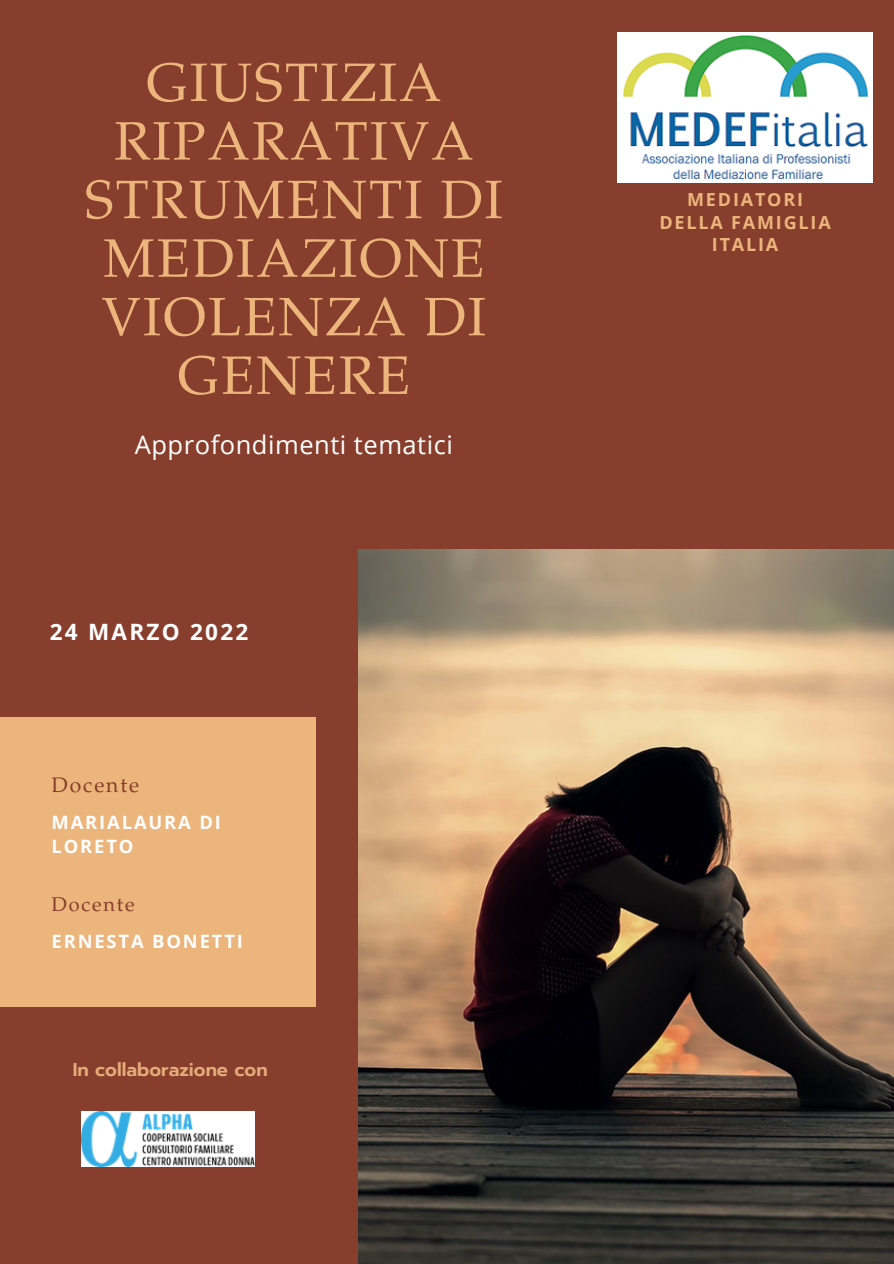
<style>
.page{position:relative;width:894px;height:1264px;background:#fff}
.page>*{position:absolute;margin:0;border:0;box-sizing:border-box;transform-origin:0 0}
.t1{font:54px/58.5px "Te X Gyre Pagella";letter-spacing:.04em;color:#ebb57b;text-align:center}
.t2{font:25.5px "Open Sans";letter-spacing:.02em;color:#fff}
.t3{font:700 22.5px "Open Sans";letter-spacing:.1em;color:#fff}
.t4{font:21px "Te X Gyre Pagella";letter-spacing:.09em;color:#873e2d}
.t5{font:19.95px "Te X Gyre Pagella";letter-spacing:.09em;color:#873e2d}
.t6{font:700 18.45px/24.8px "Open Sans";letter-spacing:.1em;color:#fff}
.t7{font:600 18.45px "Prompt";color:#e4ac79}
.t8{font:700 18px/22.5px "Open Sans";letter-spacing:.1em;color:#ebb57b;text-align:center}
</style>
<div class="page">
<div style="left:0;top:0;width:893px;height:1263px;background:#873e2d"></div>
<img style="left:359px;top:549px;width:534px;height:714px">
<div style="left:0;top:717px;width:315px;height:289px;background:#ebb57b"></div>
<img style="left:617px;top:33px;width:255px;height:149px">
<img style="left:81px;top:1111px;width:174px;height:55px">
<p class="t1" style="left:85px;top:50px;width:419px">GIUSTIZIA<br>RIPARATIVA<br>STRUMENTI DI<br>MEDIAZIONE<br>VIOLENZA DI<br>GENERE</p>
<p class="t2" style="left:135px;top:427px;width:319px">Approfondimenti tematici</p>
<p class="t3" style="left:50px;top:616px;width:200px">24 MARZO 2022</p>
<p class="t4" style="left:52px;top:769px;width:89px">Docente</p>
<p class="t6" style="left:52px;top:809px;width:171px">MARIALAURA DI<br>LORETO</p>
<p class="t5" style="left:52px;top:889px;width:84px">Docente</p>
<p class="t6" style="left:52px;top:928px;width:193px">ERNESTA BONETTI</p>
<p class="t7" style="left:73px;top:1056px;width:196px">In collaborazione con</p>
<p class="t8" style="left:659px;top:188px;width:173px">MEDIATORI<br>DELLA FAMIGLIA<br>ITALIA</p>
</div>
